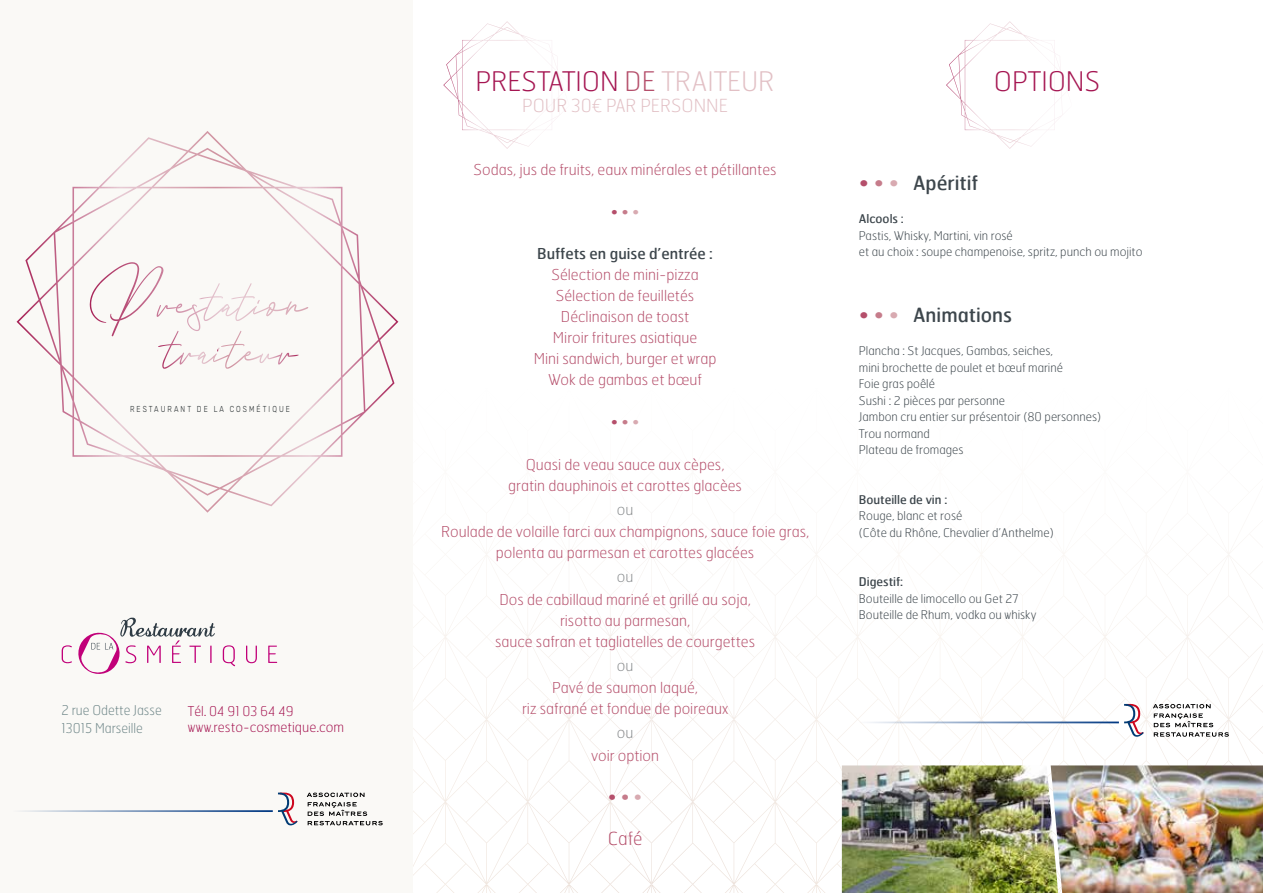
<style>
.page{position:relative;width:1263px;height:893px;background:#fff}
.page>*{position:absolute;margin:0;border:0;box-sizing:border-box;transform-origin:0 0}
.t1{font:100 27px "Hermes";color:#a51652}
.t2{font:19.5px "Hermes";color:#3d464c}
.t3{font:100 18px "Hermes";color:#e2c0c5}
.t4{font:100 18px "Hermes";color:#b54f6b}
.t5{font:100 18px "Hermes";color:#b54f6b;scale:1.08 1}
.t6{font:100 15px/21px "Hermes";color:#b54f6b;text-align:center}
.t7{font:15px "Hermes";color:#3d464c}
.t8{font:100 15px "Hermes";color:#898c8e}
.t9{font:100 15px "Hermes";color:#b54f6b;scale:1.08 1}
.t10{font:100 13.5px/16.2px "Hermes";color:#a51652;scale:.96 1}
.t11{font:100 13.5px/18px "Hermes";color:#6e8688;scale:.96 1}
.t12{font:100 12px/16.5px "Hermes";color:#3d464c}
.t13{font:12px "Hermes";color:#3d464c}
.t14{font:300 8.55px "Rubik";letter-spacing:.3em;color:#232a2c;scale:.8 1}
.s1{color:#b54f6b}
.s2{color:#e2c0c5}
.s3{font-family:"Open Sans";font-weight:300}
.s4{color:#c67c8b}
.s5{color:#d8aab1}
.s6{font-weight:100;font-size:21px;color:#b54f6b}
.s7{font-weight:100;font-size:21px;color:#c67c8b}
.s8{font-weight:100;font-size:21px;color:#d8aab1}
</style>
<div class="page">
<svg style="left:413px;top:552px;width:238px;height:332px"></svg>
<svg style="left:651px;top:552px;width:612px;height:332px"></svg>
<svg style="left:436px;top:884px;width:406px;height:9px"></svg>
<svg style="left:946px;top:21px;width:117px;height:128px"></svg>
<img style="left:842px;top:765px;width:209px;height:128px">
<img style="left:1051px;top:765px;width:212px;height:128px">
<svg style="left:1124px;top:704px;width:19px;height:33px"></svg>
<svg style="left:1153px;top:704px;width:76px;height:33px"></svg>
<hr style="left:859px;top:721px;width:260px;height:2px;background:#003882">
<div style="left:0;top:0;width:412px;height:893px;background:#faf9f6"></div>
<svg style="left:17px;top:131px;width:381px;height:382px"></svg>
<svg style="left:257px;top:300px;width:3px;height:4px"></svg>
<svg style="left:90px;top:262px;width:161px;height:105px"></svg>
<svg style="left:223px;top:645px;width:12px;height:21px"></svg>
<svg style="left:246px;top:646px;width:11px;height:17px"></svg>
<svg style="left:268px;top:646px;width:9px;height:17px"></svg>
<svg style="left:62px;top:618px;width:153px;height:56px"></svg>
<svg style="left:278px;top:793px;width:19px;height:32px"></svg>
<svg style="left:307px;top:793px;width:76px;height:32px"></svg>
<hr style="left:13px;top:810px;width:260px;height:2px;background:#003882">
<svg style="left:443px;top:21px;width:116px;height:128px"></svg>
<p class="t14" style="left:130px;top:404px;width:201px">RESTAURANT DE LA COSMÉTIQUE</p>
<p class="t11" style="left:61px;top:701px;width:106px">2 rue Odette Jasse<br>13015 Marseille</p>
<p class="t10" style="left:188px;top:703px;width:164px">Tél. 04 91 03 64 49 www.resto-cosmetique.com</p>
<h1 class="t1" style="left:475px;top:64px;width:301px">PRESTATION <span class="s1">DE</span> <span class="s2">TRAITEUR</span></h1>
<p class="t3" style="left:522px;top:95px;width:207px">POUR 30<span class="s3">€</span> PAR PERSONNE</p>
<p class="t6" style="left:474px;top:159px;width:305px">Sodas, jus de fruits, eaux minérales et pétillantes</p>
<p class="t9" style="left:611px;top:203px;width:28px">• <span class="s4">•</span> <span class="s5">•</span></p>
<p class="t7" style="left:537px;top:244px;width:177px">Buffets en guise d’entrée :</p>
<p class="t6" style="left:534px;top:264px;width:184px">Sélection de mini-pizza<br>Sélection de feuilletés<br>Déclinaison de toast<br>Miroir fritures asiatique<br>Mini sandwich, burger et wrap<br>Wok de gambas et bœuf</p>
<p class="t9" style="left:611px;top:413px;width:28px">• <span class="s4">•</span> <span class="s5">•</span></p>
<p class="t6" style="left:508px;top:453px;width:235px">Quasi de veau sauce aux cèpes, gratin dauphinois et carottes glacèes</p>
<p class="t8" style="left:617px;top:500px;width:18px">ou</p>
<p class="t6" style="left:441px;top:521px;width:370px">Roulade de volaille farci aux champignons, sauce foie gras, polenta au parmesan et carottes glacées</p>
<p class="t8" style="left:617px;top:567px;width:18px">ou</p>
<p class="t6" style="left:495px;top:588px;width:261px">Dos de cabillaud mariné et grillé au soja, risotto au parmesan,<br>sauce safran et tagliatelles de courgettes</p>
<p class="t8" style="left:617px;top:656px;width:18px">ou</p>
<p class="t6" style="left:522px;top:677px;width:207px">Pavé de saumon laqué,<br>riz safrané et fondue de poireaux</p>
<p class="t8" style="left:617px;top:723px;width:18px">ou</p>
<p class="t6" style="left:591px;top:744px;width:70px">voir option</p>
<p class="t5" style="left:608px;top:785px;width:33px">• <span class="s4">•</span> <span class="s5">•</span></p>
<p class="t4" style="left:608px;top:827px;width:36px">Café</p>
<h1 class="t1" style="left:994px;top:65px;width:108px">OPTIONS</h1>
<h2 class="t2" style="left:859px;top:171px;width:121px"><span class="s6">•</span> <span class="s7">•</span> <span class="s8">•</span> Apéritif</h2>
<p class="t13" style="left:859px;top:211px;width:46px">Alcools :</p>
<p class="t12" style="left:859px;top:227px;width:285px">Pastis, Whisky, Martini, vin rosé<br>et au choix : soupe champenoise, spritz, punch ou mojito</p>
<h2 class="t2" style="left:859px;top:303px;width:155px"><span class="s6">•</span> <span class="s7">•</span> <span class="s8">•</span> Animations</h2>
<p class="t12" style="left:859px;top:342px;width:244px">Plancha : St Jacques, Gambas, seiches,<br>mini brochette de poulet et bœuf mariné<br>Foie gras poêlé<br>Sushi : 2 pièces par personne<br>Jambon cru entier sur présentoir (80 personnes)<br>Trou normand<br>Plateau de fromages</p>
<p class="t13" style="left:859px;top:492px;width:90px">Bouteille de vin :</p>
<p class="t12" style="left:859px;top:507px;width:196px">Rouge, blanc et rosé<br>(Côte du Rhône, Chevalier d’Anthelme)</p>
<p class="t13" style="left:859px;top:574px;width:46px">Digestif:</p>
<p class="t12" style="left:859px;top:590px;width:179px">Bouteille de limocello ou Get 27<br>Bouteille de Rhum, vodka ou whisky</p>
</div>
